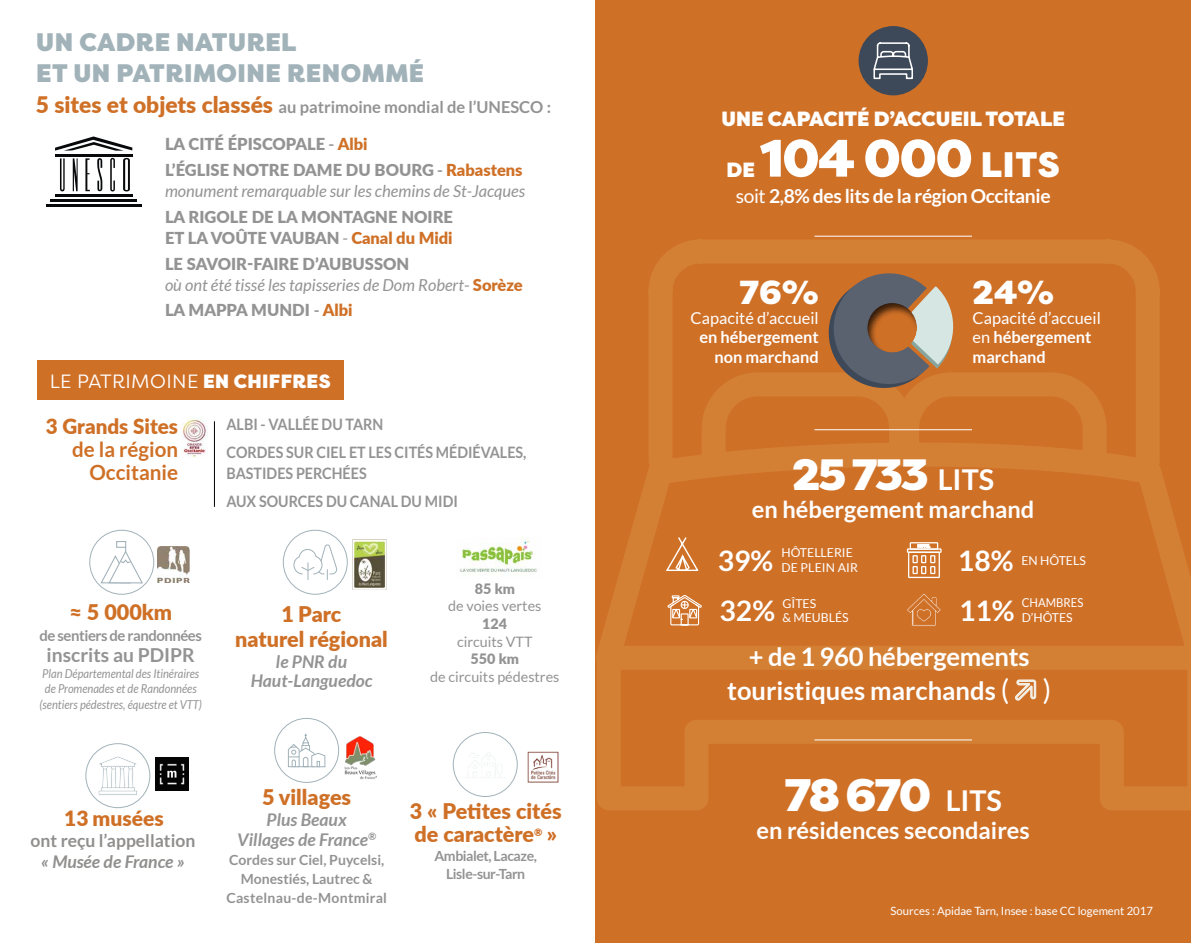
<style>
.page{position:relative;width:1191px;height:943px;background:#fff}
.page>*{position:absolute;margin:0;border:0;box-sizing:border-box;transform-origin:0 0}
.t1{font:900 52.5px "Filson Pro";letter-spacing:-.03em;color:#fff}
.t2{font:900 45.5px "Filson Pro";color:#fff}
.t3{font:900 43.75px "Filson Pro";color:#fff}
.t4{font:900 35.35px "Filson Pro";color:#fff}
.t5{font:900 33.25px "Filson Pro";color:#fff}
.t6{font:700 28.35px "Lato";color:#fff}
.t7{font:700 25.55px/34.1px "Lato";color:#fff;text-align:center}
.t8{font:900 25.38px/30.4px "Filson Pro";letter-spacing:.02em;color:#a2b2b9}
.t9{font:700 23.62px "Lato";color:#fff}
.t10{font:900 21.53px/24.5px "Lato";color:#cf7027;text-align:center}
.t11{font:900 21px "Lato";color:#cf7027}
.t12{font:700 21px/22.8px "Lato";color:#cf7027;text-align:right}
.t13{font:900 20.47px "Filson Pro";color:#fff}
.t14{font:700 19.25px "Lato";letter-spacing:-.02em;color:#fff}
.t15{font:19.25px "Filson Pro";letter-spacing:.02em;color:#fff}
.t16{font:700 19.25px "Lato";color:#939393}
.t17{font:italic 700 17.5px/19.2px "Lato";color:#939393;text-align:center}
.t18{font:700 17.5px "Lato";color:#908f8e}
.t19{font:italic 700 17.5px "Lato";color:#908f8e}
.t20{font:900 16.45px/25.9px "Lato";color:#939393}
.t21{font:italic 16.45px/21px "Lato";color:#939393}
.t22{font:700 16.45px "Lato";color:#939393}
.t23{font:16.28px/19.6px "Lato";color:#fff}
.t24{font:700 16.28px/19.6px "Lato";color:#fff;text-align:right}
.t25{font:700 15.75px/28px "Lato";color:#939393;scale:.91 1}
.t26{font:700 14.88px "Lato";letter-spacing:-.03em;color:#939393}
.t27{font:14.35px "Lato";color:#939393}
.t28{font:900 14.35px "Lato";color:#939393}
.t29{font:700 14px/18.9px "Lato";color:#939393;text-align:center}
.t30{font:700 14px/18.6px "Lato";letter-spacing:-.03em;color:#939393;text-align:center}
.t31{font:italic 12.25px/15.8px "Lato";color:#939393;text-align:center;scale:.91 1}
.t32{font:12.25px/14.7px "Lato";color:#fff}
.t33{font:12.25px/14.7px "Lato";color:#fff;scale:.92 1}
.t34{font:11.38px "Lato";color:#fff}
.s1{font-weight:900;font-size:22.75px;color:#cf7027}
.s2{font-weight:700}
.s3{color:#cf7027}
.s4{font-weight:400}
.s5{font-weight:900;font-style:normal}
.s6{font-style:normal}
.s7{font-weight:900;font-style:normal;color:#cf7027}
.s8{font-weight:900}
.s9{font-family:"Lato";font-weight:700;font-size:28.7px}
.s10{font-weight:400;font-size:28.53px}
</style>
<div class="page">
<div style="left:595px;top:0;width:596px;height:943px;background:#cf7027"></div>
<svg style="left:596px;top:235px;width:595px;height:575px"></svg>
<img style="left:156px;top:757px;width:33px;height:33px">
<svg style="left:98px;top:756px;width:39px;height:39px"></svg>
<img style="left:352px;top:539px;width:34px;height:50px">
<svg style="left:293px;top:544px;width:44px;height:35px"></svg>
<svg style="left:287px;top:733px;width:39px;height:34px"></svg>
<img style="left:157px;top:546px;width:32px;height:37px">
<img style="left:527px;top:751px;width:32px;height:32px">
<img style="left:344px;top:736px;width:33px;height:44px">
<svg style="left:100px;top:541px;width:43px;height:43px"></svg>
<img style="left:460px;top:537px;width:77px;height:35px">
<svg style="left:60px;top:158px;width:5px;height:33px"></svg>
<svg style="left:73px;top:158px;width:5px;height:33px"></svg>
<svg style="left:85px;top:158px;width:5px;height:33px"></svg>
<hr style="left:55px;top:154px;width:77px;height:2px;background:#08090a">
<hr style="left:55px;top:194px;width:77px;height:2px;background:#08090a">
<hr style="left:50px;top:199px;width:87px;height:3px;background:#08090a">
<hr style="left:46px;top:204px;width:95px;height:3px;background:#08090a">
<svg style="left:55px;top:136px;width:77px;height:15px"></svg>
<svg style="left:97px;top:158px;width:5px;height:33px"></svg>
<svg style="left:110px;top:158px;width:5px;height:33px"></svg>
<svg style="left:123px;top:158px;width:7px;height:33px"></svg>
<div style="left:37px;top:360px;width:307px;height:39px;background:#cf7027"></div>
<img style="left:182px;top:417px;width:25px;height:40px">
<svg style="left:1013px;top:678px;width:24px;height:24px"></svg>
<svg style="left:665px;top:537px;width:34px;height:35px"></svg>
<svg style="left:906px;top:593px;width:35px;height:33px"></svg>
<div style="left:908px;top:551px;width:32px;height:27px;border:1px solid #fff"></div>
<div style="left:907px;top:548px;width:34px;height:5px;border:1px solid #fff"></div>
<div style="left:909px;top:542px;width:29px;height:8px;border:1px solid #fff"></div>
<div style="left:912px;top:555px;width:5px;height:8px;border:1px solid #fff"></div>
<div style="left:921px;top:555px;width:5px;height:8px;border:1px solid #fff"></div>
<div style="left:930px;top:555px;width:5px;height:8px;border:1px solid #fff"></div>
<div style="left:912px;top:566px;width:5px;height:8px;border:1px solid #fff"></div>
<div style="left:921px;top:566px;width:5px;height:8px;border:1px solid #fff"></div>
<div style="left:930px;top:566px;width:5px;height:8px;border:1px solid #fff"></div>
<svg style="left:917px;top:544px;width:13px;height:3px"></svg>
<svg style="left:666px;top:594px;width:37px;height:32px"></svg>
<div style="left:858px;top:26px;width:70px;height:69px;background:#3d4858;border-radius:50%"></div>
<svg style="left:873px;top:42px;width:40px;height:38px"></svg>
<svg style="left:822px;top:267px;width:137px;height:127px"></svg>
<div style="left:864px;top:301px;width:53px;height:53px;background:#000;opacity:.75"></div>
<div style="left:85px;top:743px;width:65px;height:65px;border:1px solid #a2b2b9;border-radius:50%"></div>
<div style="left:274px;top:718px;width:65px;height:64px;border:1px solid #a2b2b9;border-radius:50%"></div>
<svg style="left:469px;top:753px;width:33px;height:23px"></svg>
<div style="left:463px;top:777px;width:44px;height:1px;border:1px solid #fff"></div>
<div style="left:453px;top:732px;width:65px;height:65px;border:1px solid #a2b2b9;border-radius:50%"></div>
<div style="left:89px;top:530px;width:65px;height:64px;border:1px solid #a2b2b9;border-radius:50%"></div>
<div style="left:283px;top:530px;width:65px;height:64px;border:1px solid #a2b2b9;border-radius:50%"></div>
<hr style="left:214px;top:421px;width:1px;height:86px;background:#000">
<hr style="left:814px;top:236px;width:158px;height:1px;background:#fff">
<hr style="left:814px;top:429px;width:158px;height:1px;background:#fff">
<hr style="left:814px;top:739px;width:158px;height:1px;background:#fff">
<h3 class="t8" style="left:36px;top:28px;width:389px">UN CADRE NATUREL<br>ET UN PATRIMOINE RENOMMÉ</h3>
<p class="t22" style="left:36px;top:97px;width:516px"><span class="s1">5 sites et objets classés</span> au patrimoine mondial de l’UNESCO :</p>
<p class="t20" style="left:165px;top:130px;width:359px">LA CITÉ ÉPISCOPALE <span class="s2">-</span> <span class="s3">Albi<br></span>L’ÉGLISE NOTRE DAME DU BOURG <span class="s2">-</span> <span class="s3">Rabastens</span></p>
<p class="t21" style="left:165px;top:180px;width:362px">monument remarquable sur les chemins de St-Jacques</p>
<p class="t20" style="left:165px;top:205px;width:289px;line-height:21px">LA RIGOLE DE LA MONTAGNE NOIRE<br>ET LA VOÛTE VAUBAN <span class="s4">-</span> <span class="s3">Canal du Midi</span></p>
<p class="t21" style="left:165px;top:253px;width:359px"><span class="s5">LE SAVOIR-FAIRE D’AUBUSSON<br></span>où ont été tissé les tapisseries de Dom Robert<span class="s6">-</span> <span class="s7">Sorèze</span></p>
<p class="t20" style="left:165px;top:297px;width:189px">LA MAPPA MUNDI <span class="s2">-</span> <span class="s3">Albi</span></p>
<p class="t15" style="left:50px;top:368px;width:282px">LE PATRIMOINE <span class="s8">EN CHIFFRES</span></p>
<p class="t11" style="left:46px;top:411px;width:134px">3 Grands Sites</p>
<p class="t12" style="left:72px;top:438px;width:108px">de la région<br>Occitanie</p>
<p class="t25" style="left:226px;top:410px;width:331px">ALBI - VALLÉE DU TARN<br>CORDES SUR CIEL ET LES CITÉS MÉDIÉVALES,</p>
<p class="t25" style="left:226px;top:459px;width:256px">BASTIDES PERCHÉES<br>AUX SOURCES DU CANAL DU MIDI</p>
<h3 class="t10" style="left:69px;top:599px;width:104px">≈ 5 000km</h3>
<p class="t26" style="left:40px;top:627px;width:164px">de sentiers de randonnées</p>
<p class="t16" style="left:47px;top:644px;width:150px">inscrits au PDIPR</p>
<p class="t31" style="left:40px;top:665px;width:180px">Plan Départemental des Itinéraires de Promenades et de Randonnées (sentiers pédestres, équestre et VTT)</p>
<h3 class="t10" style="left:235px;top:601px;width:154px">1 Parc<br>naturel régional</h3>
<p class="t17" style="left:251px;top:652px;width:123px">le PNR du<br>Haut-Languedoc</p>
<p class="t28" style="left:475px;top:578px;width:42px">85 km</p>
<p class="t27" style="left:448px;top:598px;width:95px">de voies vertes</p>
<p class="t28" style="left:482px;top:613px;width:26px">124</p>
<p class="t27" style="left:457px;top:633px;width:77px">circuits VTT</p>
<p class="t28" style="left:470px;top:648px;width:50px">550 km</p>
<p class="t27" style="left:430px;top:668px;width:131px">de circuits pédestres</p>
<p class="t11" style="left:64px;top:802px;width:101px">13 musées</p>
<p class="t18" style="left:31px;top:831px;width:166px">ont reçu l’appellation</p>
<p class="t19" style="left:41px;top:852px;width:146px">« Musée de France »</p>
<h3 class="t10" style="left:262px;top:784px;width:90px">5 villages</h3>
<p class="t17" style="left:237px;top:810px;width:140px">Plus Beaux<br>Villages de France<sup>®</sup></p>
<p class="t29" style="left:226px;top:850px;width:162px">Cordes sur Ciel, Puycelsi,<br>Monestiés, Lautrec &amp;<br>Castelnau-de-Montmiral</p>
<h3 class="t10" style="left:410px;top:799px;width:153px;line-height:22.8px;text-align:left">3 « Petites cités de caractère<sup>®</sup> »</h3>
<p class="t30" style="left:434px;top:846px;width:104px">Ambialet, Lacaze,<br>Lisle-sur-Tarn</p>
<p class="t13" style="left:721px;top:106px;width:345px">UNE CAPACITÉ D’ACCUEIL TOTALE</p>
<p class="t13" style="left:726px;top:157px;width:30px">DE</p>
<h1 class="t1" style="left:760px;top:125px;width:214px">104 000</h1>
<h3 class="t4" style="left:981px;top:142px;width:81px">LITS</h3>
<p class="t14" style="left:735px;top:185px;width:316px"><span class="s4">soit</span> 2,8% des lits de la région Occitanie</p>
<h3 class="t5" style="left:739px;top:272px;width:81px">76%</h3>
<p class="t23" style="left:690px;top:308px;width:130px">Capacité d’accueil</p>
<p class="t24" style="left:699px;top:327px;width:121px">en hébergement non marchand</p>
<h3 class="t5" style="left:972px;top:272px;width:83px">24%</h3>
<p class="t23" style="left:972px;top:308px;width:130px">Capacité d’accueil en <span class="s2">hébergement marchand</span></p>
<h3 class="t3" style="left:792px;top:447px;width:203px">25 733 <span class="s9">LITS</span></h3>
<h3 class="t9" style="left:752px;top:496px;width:284px">en hébergement marchand</h3>
<h3 class="t6" style="left:717px;top:544px;width:57px">39%</h3>
<p class="t32" style="left:781px;top:545px;width:78px">HÔTELLERIE<br>DE PLEIN AIR</p>
<h3 class="t6" style="left:719px;top:595px;width:57px">32%</h3>
<p class="t32" style="left:782px;top:596px;width:68px">GÎTES<br>&amp; MEUBLÉS</p>
<h3 class="t6" style="left:958px;top:544px;width:57px">18%</h3>
<p class="t32" style="left:1021px;top:553px;width:66px">EN HÔTELS</p>
<h3 class="t6" style="left:959px;top:594px;width:57px">11%</h3>
<p class="t33" style="left:1021px;top:595px;width:68px">CHAMBRES<br>D’HÔTES</p>
<h3 class="t7" style="left:727px;top:639px;width:326px">+ de 1 960 hébergements touristiques marchands <span class="s10">( )</span></h3>
<h2 class="t2" style="left:784px;top:766px;width:219px">78 670 <span class="s9">LITS</span></h2>
<h3 class="t9" style="left:756px;top:817px;width:275px">en résidences secondaires</h3>
<p class="t34" style="left:890px;top:904px;width:264px">Sources : Apidae Tarn, Insee : base CC logement 2017</p>
</div>
